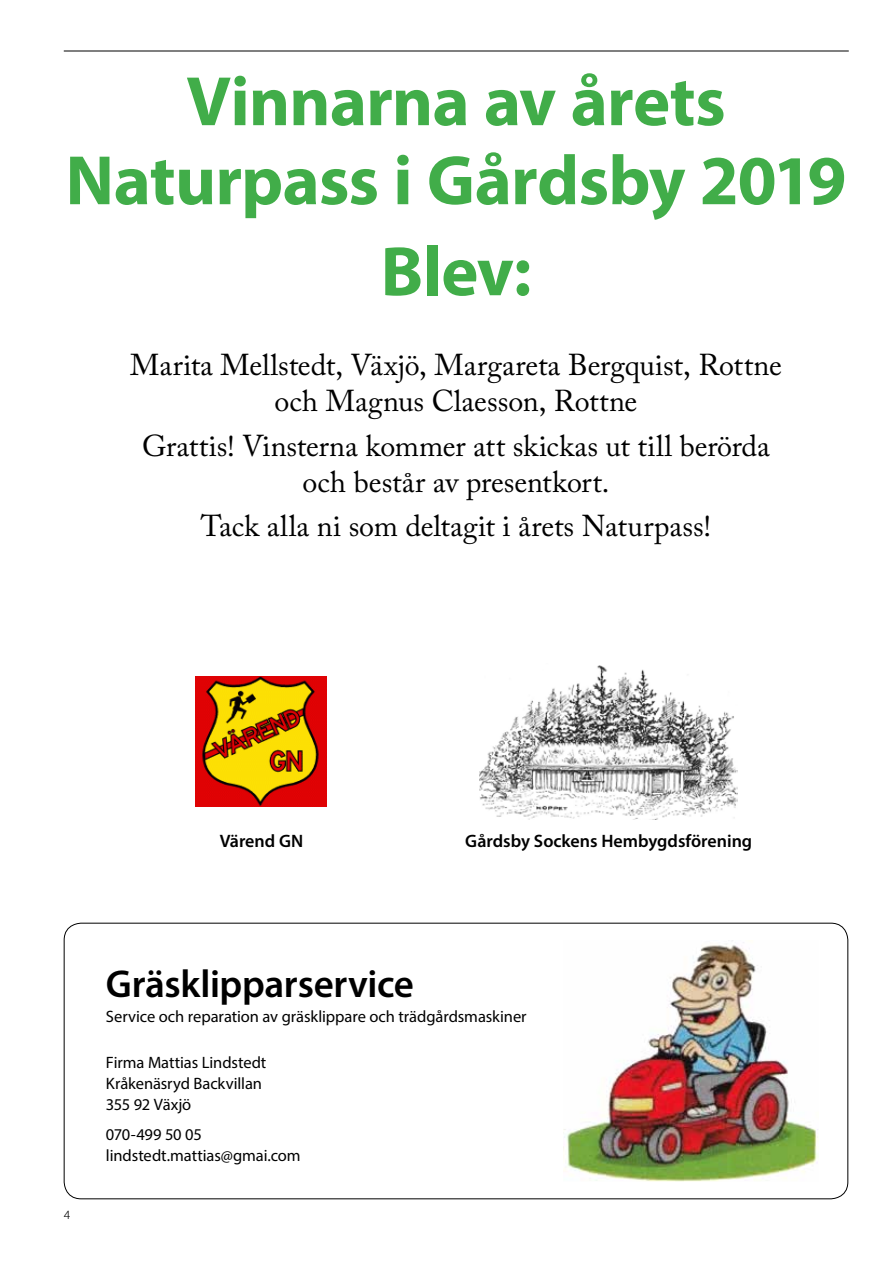
<style>
.page{position:relative;width:893px;height:1263px;background:#fff}
.page>*{position:absolute;margin:0;border:0;box-sizing:border-box;transform-origin:0 0}
.t1{font:700 70.5px/79.1px "Myriad Pro";letter-spacing:-.01em;color:#41ad49;text-align:center}
.t2{font:600 39px "Myriad Pro";letter-spacing:-.01em;color:#000}
.t3{font:30px/36px "Adobe Caslon Pro";letter-spacing:-.005em;color:#000;text-align:center}
.t4{font:600 18px "Myriad Pro";color:#000}
.t5{font:16.5px/21px "Myriad Pro";letter-spacing:-.005em;color:#000}
.t6{font:300 12px "Helvetica Neue";color:#000}
</style>
<div class="page">
<hr style="left:64px;top:51px;width:785px;height:1px;background:#000">
<img style="left:563px;top:942px;width:255px;height:239px">
<img style="left:196px;top:676px;width:130px;height:130px">
<img style="left:479px;top:665px;width:259px;height:154px">
<h1 class="t1" style="left:65px;top:60px;width:782px">Vinnarna av årets<br>Naturpass i Gårdsby 2019</h1>
<h1 class="t1" style="left:381px;top:230px;width:152px">Blev:</h1>
<p class="t3" style="left:130px;top:347px;width:653px">Marita Mellstedt, Växjö, Margareta Bergquist, Rottne och Magnus Claesson, Rottne</p>
<p class="t3" style="left:142px;top:427px;width:629px">Grattis! Vinsterna kommer att skickas ut till berörda och består av presentkort.</p>
<p class="t3" style="left:201px;top:508px;width:512px">Tack alla ni som deltagit i årets Naturpass!</p>
<p class="t4" style="left:220px;top:829px;width:85px">Värend GN</p>
<p class="t4" style="left:465px;top:829px;width:288px">Gårdsby Sockens Hembygdsförening</p>
<p class="t6" style="left:64px;top:1207px;width:8px">4</p>
<h2 class="t2" style="left:106px;top:959px;width:310px">Gräsklipparservice</h2>
<p class="t5" style="left:106px;top:1006px;width:422px">Service och reparation av gräsklippare och trädgårdsmaskiner</p>
<p class="t5" style="left:106px;top:1052px;width:162px">Firma Mattias Lindstedt<br>Kråkenäsryd Backvillan<br>355 92 Växjö</p>
<p class="t5" style="left:106px;top:1123px;width:196px">070-499 50 05 lindstedt.mattias@gmai.com</p>
</div>
